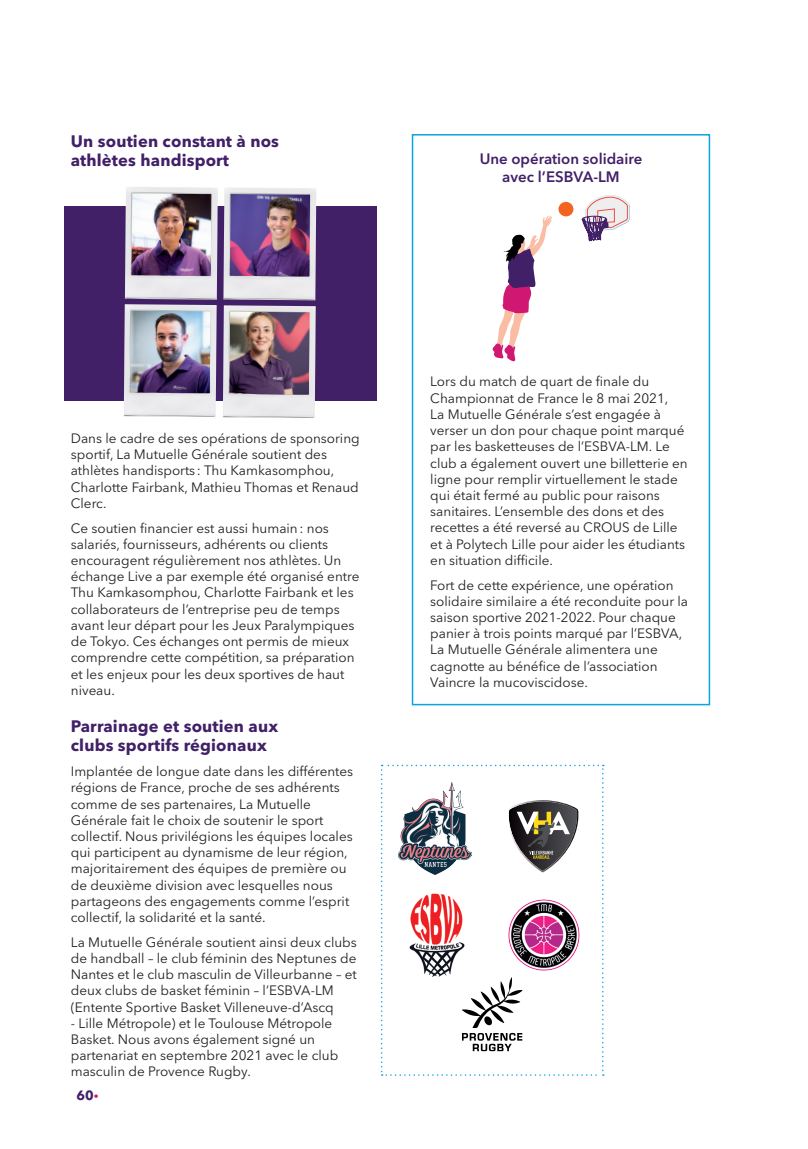
<style>
.page{position:relative;width:808px;height:1149px;background:#fff}
.page>*{position:absolute;margin:0;border:0;box-sizing:border-box;transform-origin:0 0}
.Sous_titre_4{font:700 16.5px/19.8px "Avenir Next LT Pro";letter-spacing:.01em;color:#412067}
.Titre_encadré{font:600 15px/18px "Avenir Next LT Pro";color:#412067;text-align:center}
.Texte_Courant{font:13.5px/16.2px "Avenir Next LT Pro";color:#231f20}
.t1{font:700 13.35px "Avenir Next LT Pro";color:#412067}
.s1{font-weight:800;color:#d01873}
</style>
<div class="page">
<div style="left:64px;top:206px;width:312px;height:194px;background:#412067"></div>
<img style="left:223px;top:188px;width:93px;height:112px">
<img style="left:125px;top:187px;width:93px;height:112px">
<img style="left:124px;top:304px;width:93px;height:113px">
<img style="left:223px;top:305px;width:93px;height:113px">
<img style="left:131px;top:193px;width:80px;height:83px">
<img style="left:230px;top:194px;width:80px;height:82px">
<img style="left:130px;top:310px;width:80px;height:83px">
<img style="left:229px;top:311px;width:81px;height:83px">
<svg style="left:582px;top:195px;width:48px;height:46px"></svg>
<svg style="left:558px;top:201px;width:16px;height:16px"></svg>
<svg style="left:492px;top:215px;width:60px;height:146px"></svg>
<div style="left:412px;top:134px;width:298px;height:571px;border:2px solid #0aa5df"></div>
<svg style="left:381px;top:764px;width:223px;height:311px"></svg>
<p class="Sous_titre_4" style="left:71px;top:131px;width:210px">Un soutien constant à nos athlètes handisport</p>
<p class="Titre_encadré" style="left:480px;top:150px;width:164px">Une opération solidaire avec l’ESBVA-LM</p>
<p class="Texte_Courant" style="left:71px;top:430px;width:290px">Dans le cadre de ses opérations de sponsoring sportif, La Mutuelle Générale soutient des athlètes handisports : Thu Kamkasomphou, Charlotte Fairbank, Mathieu Thomas et Renaud Clerc.</p>
<p class="Texte_Courant" style="left:71px;top:519px;width:290px">Ce soutien financier est aussi humain: nos salariés, fournisseurs, adhérents ou clients encouragent régulièrement nos athlètes. Un échange Live a par exemple été organisé entre Thu Kamkasomphou, Charlotte Fairbank et les collaborateurs de l’entreprise peu de temps avant leur départ pour les Jeux Paralympiques de Tokyo. Ces échanges ont permis de mieux comprendre cette compétition, sa préparation et les enjeux pour les deux sportives de haut niveau.</p>
<p class="Sous_titre_4" style="left:71px;top:715px;width:209px">Parrainage et soutien aux clubs sportifs régionaux</p>
<p class="Texte_Courant" style="left:71px;top:763px;width:284px">Implantée de longue date dans les différentes régions de France, proche de ses adhérents comme de ses partenaires, La Mutuelle Générale fait le choix de soutenir le sport collectif. Nous privilégions les équipes locales qui participent au dynamisme de leur région, majoritairement des équipes de première ou de deuxième division avec lesquelles nous partageons des engagements comme l’esprit collectif, la solidarité et la santé.</p>
<p class="Texte_Courant" style="left:71px;top:933px;width:288px">La Mutuelle Générale soutient ainsi deux clubs de handball – le club féminin des Neptunes de Nantes et le club masculin de Villeurbanne – et deux clubs de basket féminin – l’ESBVA-LM (Entente Sportive Basket Villeneuve-d’Ascq</p>
<p class="Texte_Courant" style="left:71px;top:1014px;width:269px">- Lille Métropole) et le Toulouse Métropole Basket. Nous avons également signé un partenariat en septembre 2021 avec le club masculin de Provence Rugby.</p>
<p class="t1" style="left:77px;top:1086px;width:24px">60<span class="s1">·</span></p>
<p class="Texte_Courant" style="left:430px;top:373px;width:259px">Lors du match de quart de finale du Championnat de France le 8 mai 2021,<br>La Mutuelle Générale s’est engagée à verser un don pour chaque point marqué par les basketteuses de l’ESBVA-LM. Le club a également ouvert une billetterie en ligne pour remplir virtuellement le stade qui était fermé au public pour raisons sanitaires. L’ensemble des dons et des recettes a été reversé au CROUS de Lille et à Polytech Lille pour aider les étudiants en situation difficile.</p>
<p class="Texte_Courant" style="left:430px;top:576px;width:259px">Fort de cette expérience, une opération solidaire similaire a été reconduite pour la saison sportive 2021-2022. Pour chaque panier à trois points marqué par l’ESBVA, La Mutuelle Générale alimentera une cagnotte au bénéfice de l’association Vaincre la mucoviscidose.</p>
</div>
